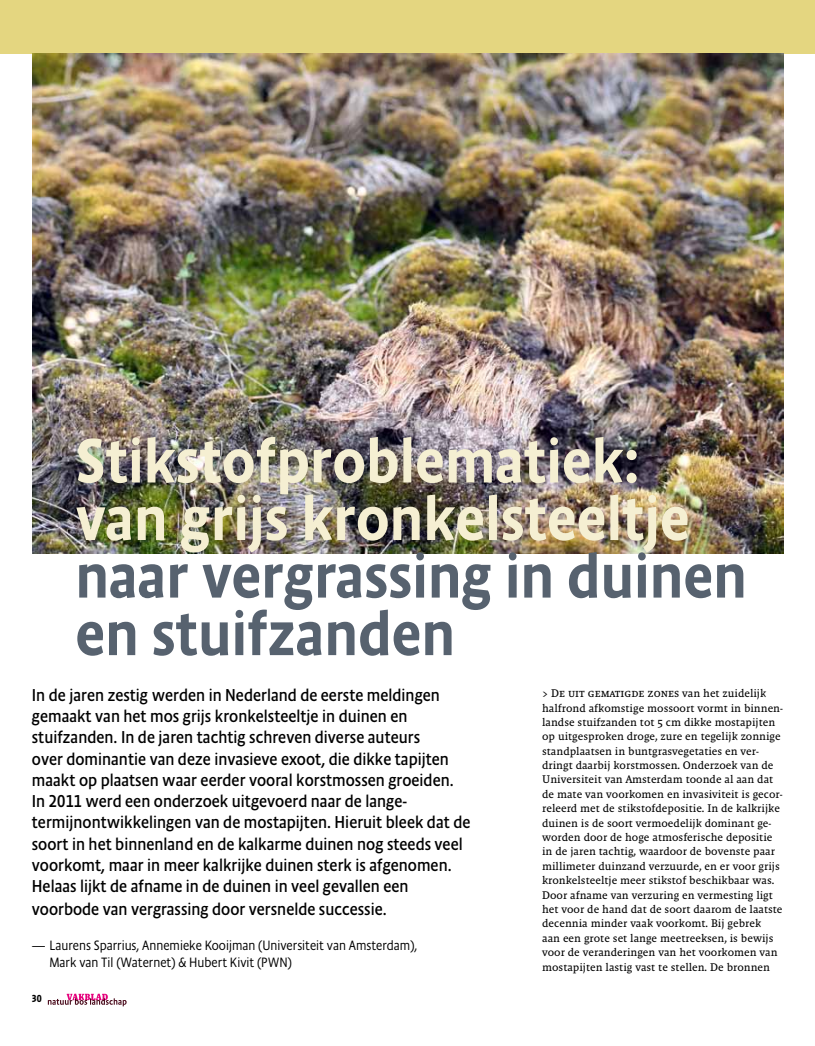
<style>
.page{position:relative;width:815px;height:1046px;background:#fff}
.page>*{position:absolute;margin:0;border:0;box-sizing:border-box;transform-origin:0 0}
.t1{font:500 63.75px/57.5px "Absara Sans LF Head";color:#f5efd2}
.t2{font:500 63.75px/57.5px "Absara Sans LF Head";color:#57626f}
.t3{font:17.5px/21.4px "Absara Sans TF Head";color:#000}
.t4{font:300 13.75px/17.5px "Absara Sans TF Head";color:#000}
.t5{font:11.25px/14.4px "Malaga Reg";color:#000}
.t6{font:11.25px "Malaga SC Reg";color:#000}
.t7{font:500 10.38px "Absara Sans TF Head";color:#000}
.s1{font-family:"Malaga Reg"}
</style>
<div class="page">
<div style="left:0;top:0;width:815px;height:53px;background:#e4d680"></div>
<img style="left:32px;top:53px;width:751px;height:501px">
<svg style="left:48px;top:993px;width:79px;height:13px"></svg>
<h1 class="t1" style="left:75px;top:432px;width:616px">Stikstofproblematiek: van grijs kronkelsteeltje</h1>
<h1 class="t2" style="left:75px;top:547px;width:673px">naar vergrassing in duinen en stuifzanden</h1>
<p class="t3" style="left:32px;top:684px;width:440px">In de jaren zestig werden in Nederland de eerste meldingen gemaakt van het mos grijs kronkelsteeltje in duinen en stuifzanden. In de jaren tachtig schreven diverse auteurs<br>over dominantie van deze invasieve exoot, die dikke tapijten maakt op plaatsen waar eerder vooral korstmossen groeiden.<br>In 2011 werd een onderzoek uitgevoerd naar de lange&shy;termijnontwikkelingen van de mostapijten. Hieruit bleek dat de soort in het binnenland en de kalkarme duinen nog steeds veel voorkomt, maar in meer kalkrijke duinen sterk is afgenomen.<br>Helaas lijkt de afname in de duinen in veel gevallen een voorbode van vergrassing door versnelde successie.</p>
<p class="t4" style="left:49px;top:936px;width:369px;text-indent:-18px">— Laurens Sparrius, Annemieke Kooijman (Universiteit van Amsterdam),<br>Mark van Til (Waternet) &amp; Hubert Kivit (PWN)</p>
<p class="t7" style="left:32px;top:991px;width:11px">30</p>
<p class="t6" style="left:542px;top:687px;width:226px"><span class="s1">&gt;</span> De uit gematigde zones <span class="s1">van het zuidelijk</span></p>
<p class="t5" style="left:542px;top:700px;width:242px">halfrond afkomstige mossoort vormt in binnen&shy;landse stuifzanden tot 5 cm dikke mostapijten op uitgesproken droge, zure en tegelijk zonnige standplaatsen in buntgrasvegetaties en ver&shy;dringt daarbij korstmossen. Onderzoek van de Universiteit van Amsterdam toonde al aan dat de mate van voorkomen en invasiviteit is gecor&shy;releerd met de stikstofdepositie. In de kalkrijke duinen is de soort vermoedelijk dominant ge&shy;worden door de hoge atmosferische depositie in de jaren tachtig, waardoor de bovenste paar millimeter duinzand verzuurde, en er voor grijs kronkelsteeltje meer stikstof beschikbaar was.<br>Door afname van verzuring en vermesting ligt het voor de hand dat de soort daarom de laatste decennia minder vaak voorkomt. Bij gebrek<br>aan een grote set lange meetreeksen, is bewijs voor de veranderingen van het voorkomen van mostapijten lastig vast te stellen. De bronnen</p>
</div>
